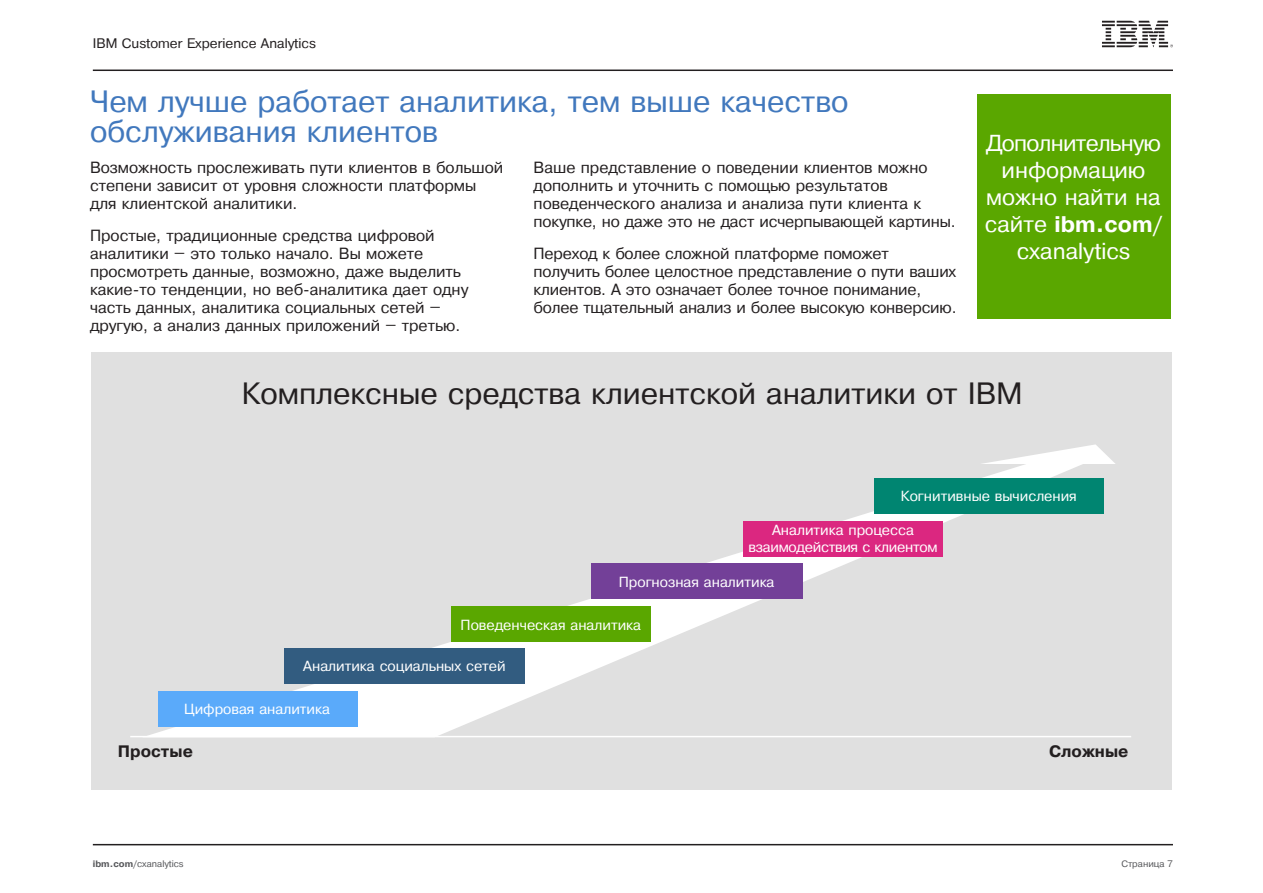
<style>
.page{position:relative;width:1263px;height:893px;background:#fff}
.page>*{position:absolute;margin:0;border:0;box-sizing:border-box;transform-origin:0 0}
.Boxbody2{font:30px/30px "Pragmatica Plain";color:#4178bd}
.Tablehead{font:30px "Pragmatica Plain";color:#231f20}
.Callout{font:22.5px/27px "Pragmatica Plain";color:#fff;text-align:center}
.Image2{font:16.5px "Pragmatica Bold Cyrillic";color:#231f20}
.Body2{font:15.75px/18px "Pragmatica Plain";color:#231f20}
.Image{font:14.25px "Pragmatica Plain";color:#fff}
.Image-2{font:14.25px/17.1px "Pragmatica Plain";letter-spacing:-.02em;color:#fff;text-align:center}
.t1{font:13.5px "Pragmatica Plain";color:#231f20}
.t2{font:9.3px "Pragmatica Plain";color:#57585b}
.s1{font-family:"Pragmatica Bold Cyrillic"}
</style>
<div class="page">
<svg style="left:1102px;top:21px;width:71px;height:26px"></svg>
<hr style="left:93px;top:70px;width:1080px;height:1px;background:#231f20">
<hr style="left:93px;top:844px;width:1080px;height:1px;background:#231f20">
<div style="left:91px;top:352px;width:1080px;height:438px;background:#e0e0e0"></div>
<svg style="left:147px;top:464px;width:935px;height:272px"></svg>
<svg style="left:982px;top:444px;width:133px;height:20px"></svg>
<div style="left:159px;top:691px;width:199px;height:36px;background:#5aaafa"></div>
<div style="left:284px;top:648px;width:241px;height:36px;background:#325c80"></div>
<div style="left:451px;top:606px;width:199px;height:35px;background:#5aa700"></div>
<div style="left:591px;top:563px;width:211px;height:36px;background:#734098"></div>
<div style="left:743px;top:521px;width:199px;height:35px;background:#db2780"></div>
<div style="left:874px;top:478px;width:229px;height:36px;background:#008571"></div>
<hr style="left:130px;top:736px;width:1001px;height:1px;background:#fff">
<div style="left:977px;top:95px;width:194px;height:224px;background:#5aa700"></div>
<p class="t1" style="left:93px;top:36px;width:225px">IBM Customer Experience Analytics</p>
<p class="Boxbody2" style="left:90px;top:87px;width:760px">Чем лучше работает аналитика, тем выше качество обслуживания клиентов</p>
<p class="Body2" style="left:90px;top:159px;width:415px">Возможность прослеживать пути клиентов в большой степени зависит от уровня сложности платформы для клиентской аналитики.</p>
<p class="Body2" style="left:90px;top:226px;width:380px">Простые, традиционные средства цифровой аналитики – это только начало. Вы можете просмотреть данные, возможно, даже выделить какие-то тенденции, но веб-аналитика дает одну часть данных, аналитика социальных сетей – другую, а анализ данных приложений – третью.</p>
<p class="Body2" style="left:534px;top:159px;width:424px">Ваше представление о поведении клиентов можно дополнить и уточнить с помощью результатов поведенческого анализа и анализа пути клиента к покупке, но даже это не даст исчерпывающей картины.</p>
<p class="Body2" style="left:534px;top:244px;width:424px">Переход к более сложной платформе поможет получить более целостное представление о пути ваших клиентов. А это означает более точное понимание, более тщательный анализ и более высокую конверсию.</p>
<p class="Callout" style="left:985px;top:130px;width:179px">Дополнительную информацию можно найти на сайте <span class="s1">ibm.com</span>/ cxanalytics</p>
<p class="Tablehead" style="left:242px;top:377px;width:782px">Комплексные средства клиентской аналитики от IBM</p>
<p class="Image" style="left:901px;top:488px;width:177px">Когнитивные вычисления</p>
<p class="Image-2" style="left:749px;top:522px;width:190px">Аналитика процесса взаимодействия с клиентом</p>
<p class="Image" style="left:619px;top:574px;width:157px">Прогнозная аналитика</p>
<p class="Image" style="left:461px;top:617px;width:182px">Поведенческая аналитика</p>
<p class="Image" style="left:303px;top:659px;width:204px">Аналитика социальных сетей</p>
<p class="Image" style="left:184px;top:702px;width:147px">Цифровая аналитика</p>
<p class="Image2" style="left:118px;top:743px;width:77px">Простые</p>
<p class="Image2" style="left:1049px;top:743px;width:81px">Сложные</p>
<p class="t2" style="left:93px;top:859px;width:92px"><span class="s1">ibm.com</span>/cxanalytics</p>
<p class="t2" style="left:1121px;top:858px;width:53px">Страница 7</p>
</div>
